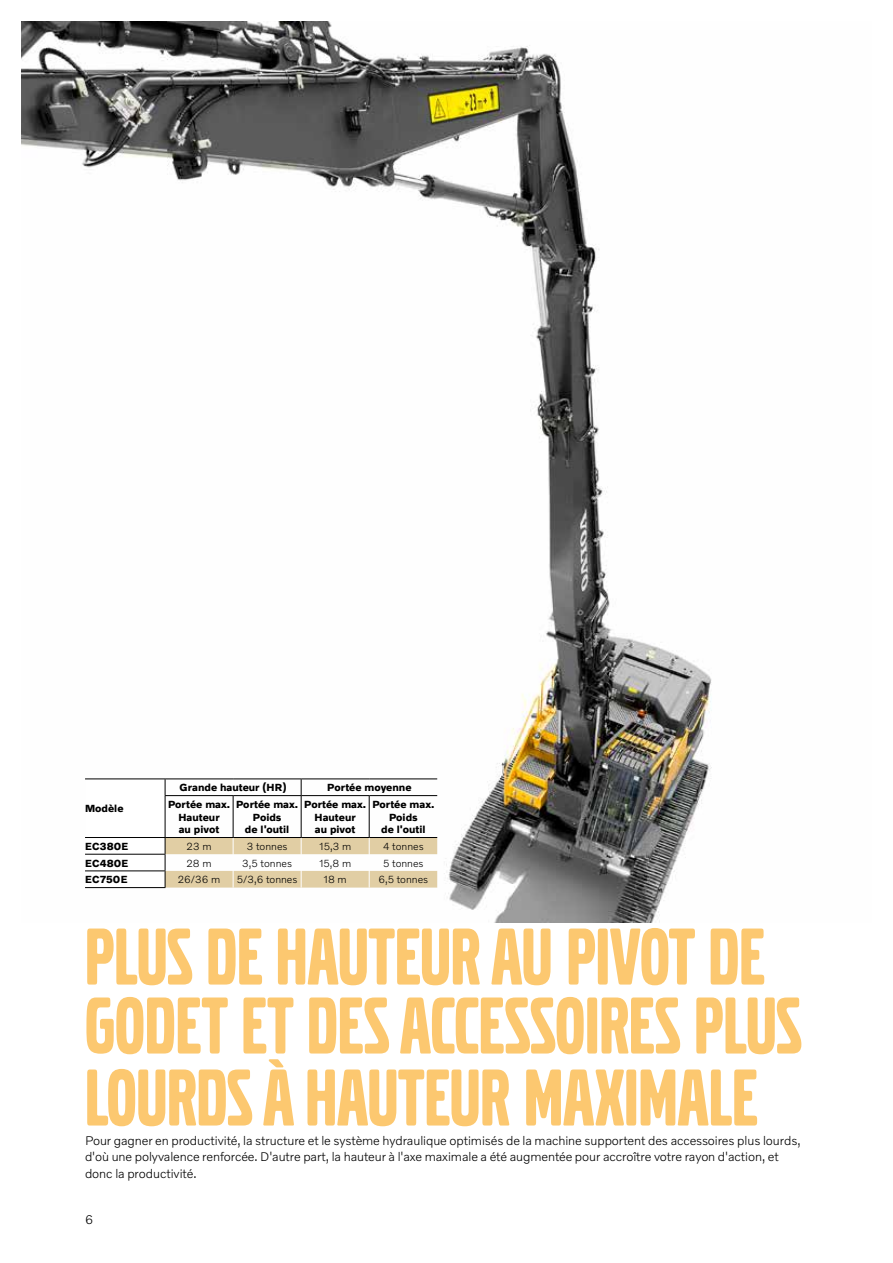
<style>
.page{position:relative;width:893px;height:1263px;background:#fff}
.page>*{position:absolute;margin:0;border:0;box-sizing:border-box;transform-origin:0 0}
.t1{font:84px/70.5px "Volvo Broad Pro";color:#fcc870}
.t2{font:300 12.75px/16.5px "Volvo Novum";letter-spacing:-.005em;color:#000}
.t3{font:700 10.5px/12.6px "Volvo Novum";color:#000;text-align:center}
.t4{font:300 10.5px "Volvo Novum";color:#000}
</style>
<div class="page">
<img style="left:21px;top:21px;width:691px;height:902px">
<hr style="left:165px;top:778px;width:68px;height:1px;background:#000">
<hr style="left:233px;top:778px;width:68px;height:1px;background:#000">
<hr style="left:301px;top:778px;width:68px;height:1px;background:#000">
<hr style="left:369px;top:778px;width:68px;height:1px;background:#000">
<hr style="left:85px;top:778px;width:80px;height:1px;background:#000">
<svg style="left:85px;top:779px;width:352px;height:108px"></svg>
<hr style="left:85px;top:887px;width:80px;height:1px;background:#000">
<p class="t3" style="left:85px;top:802px;width:40px">Modèle</p>
<p class="t3" style="left:180px;top:781px;width:108px">Grande hauteur (HR)</p>
<p class="t3" style="left:327px;top:781px;width:86px">Portée moyenne</p>
<p class="t3" style="left:168px;top:798px;width:64px">Portée max.<br>Hauteur<br>au pivot</p>
<p class="t3" style="left:236px;top:798px;width:64px">Portée max.<br>Poids<br>de l'outil</p>
<p class="t3" style="left:304px;top:798px;width:64px">Portée max.<br>Hauteur<br>au pivot</p>
<p class="t3" style="left:372px;top:798px;width:64px">Portée max.<br>Poids<br>de l'outil</p>
<p class="t3" style="left:85px;top:839px;width:45px">EC380E</p>
<p class="t4" style="left:187px;top:840px;width:27px">23 m</p>
<p class="t4" style="left:247px;top:840px;width:42px">3 tonnes</p>
<p class="t4" style="left:319px;top:840px;width:34px">15,3 m</p>
<p class="t4" style="left:383px;top:840px;width:42px">4 tonnes</p>
<p class="t3" style="left:85px;top:856px;width:45px">EC480E</p>
<p class="t4" style="left:186px;top:856px;width:27px">28 m</p>
<p class="t4" style="left:242px;top:856px;width:51px">3,5 tonnes</p>
<p class="t4" style="left:319px;top:856px;width:34px">15,8 m</p>
<p class="t4" style="left:383px;top:856px;width:42px">5 tonnes</p>
<p class="t3" style="left:85px;top:873px;width:44px">EC750E</p>
<p class="t4" style="left:178px;top:873px;width:44px">26/36 m</p>
<p class="t4" style="left:237px;top:873px;width:62px">5/3,6 tonnes</p>
<p class="t4" style="left:324px;top:873px;width:25px">18 m</p>
<p class="t4" style="left:378px;top:873px;width:51px">6,5 tonnes</p>
<h1 class="t1" style="left:85px;top:923px;width:718px">PLUS DE HAUTEUR AU PIVOT DE<br>GODET ET DES ACCESSOIRES PLUS<br>LOURDS À HAUTEUR MAXIMALE</h1>
<p class="t2" style="left:85px;top:1132px;width:717px">Pour gagner en productivité, la structure et le système hydraulique optimisés de la machine supportent des accessoires plus lourds, d'où une polyvalence renforcée. D'autre part, la hauteur à l'axe maximale a été augmentée pour accroître votre rayon d'action, et donc la productivité.</p>
<p class="t2" style="left:85px;top:1210px;width:10px">6</p>
</div>
